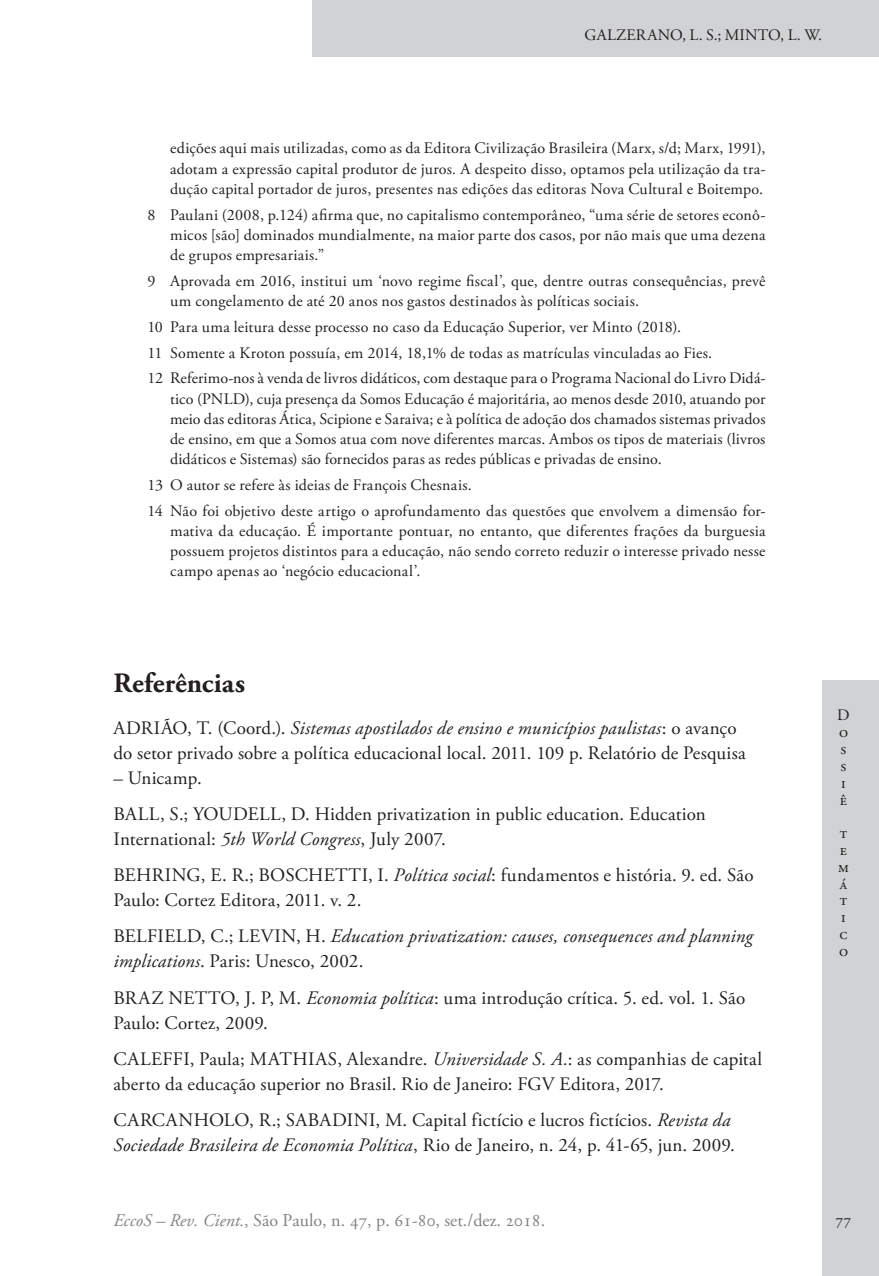
<style>
.page{position:relative;width:879px;height:1276px;background:#fff}
.page>*{position:absolute;margin:0;border:0;box-sizing:border-box;transform-origin:0 0}
.Ec_SubTitulo{font:700 28px "Adobe Garamond Pro";letter-spacing:.005em;color:#231f20}
.Ec_Referencias{font:19px/25px "Adobe Garamond Pro";letter-spacing:.01em;color:#231f20}
.Ec_Referencias-2{font:italic 19px/25px "Adobe Garamond Pro";letter-spacing:.01em;color:#231f20}
.t1{font:18px "Adobe Garamond Pro";color:#808285}
.Ec_Nota{font:16px/16.8px "Adobe Garamond Pro";letter-spacing:.01em;color:#231f20;text-align:justify}
.s1{font-style:italic}
.s2{font-style:normal}
</style>
<div class="page">
<div style="left:312px;top:0;width:567px;height:57px;background:#d1d2d4"></div>
<div style="left:822px;top:680px;width:57px;height:596px;background:#d1d2d4"></div>
<p class="Ec_Nota" style="left:584px;top:27px;width:239px">GALZERANO, L. S.; MINTO, L. W.</p>
<p class="Ec_Nota" style="left:170px;top:139px;width:597px;line-height:20.2px">edições aqui mais utilizadas, como as da Editora Civilização Brasileira (Marx, s/d; Marx, 1991), adotam a expressão capital produtor de juros<span class="s1">.</span> A despeito disso, optamos pela utilização da tra&shy;dução capital portador de juros, presentes nas edições das editoras Nova Cultural e Boitempo.</p>
<p class="Ec_Nota" style="left:170px;top:205px;width:597px;line-height:20.2px;text-indent:-23px">8 Paulani (2008, p.124) afirma que, no capitalismo contemporâneo, “uma série de setores econô&shy;micos [são] dominados mundialmente, na maior parte dos casos, por não mais que uma dezena de grupos empresariais.”</p>
<p class="Ec_Nota" style="left:170px;top:271px;width:597px;line-height:20.2px;text-indent:-23px">9 Aprovada em 2016, institui um ‘novo regime fiscal’, que, dentre outras consequências, prevê um congelamento de até 20 anos nos gastos destinados às políticas sociais.</p>
<p class="Ec_Nota" style="left:147px;top:319px;width:535px">10 Para uma leitura desse processo no caso da Educação Superior, ver Minto (2018).</p>
<p class="Ec_Nota" style="left:147px;top:345px;width:566px">11 Somente a Kroton possuía, em 2014, 18,1% de todas as matrículas vinculadas ao Fies.</p>
<p class="Ec_Nota" style="left:170px;top:369px;width:597px;line-height:20.2px;text-indent:-23px">12 Referimo-nos à venda de livros didáticos, com destaque para o Programa Nacional do Livro Didá&shy;tico (PNLD), cuja presença da Somos Educação é majoritária, ao menos desde 2010, atuando por meio das editoras Ática, Scipione e Saraiva; e à política de adoção dos chamados sistemas privados de ensino, em que a Somos atua com nove diferentes marcas. Ambos os tipos de materiais (livros didáticos e Sistemas) são fornecidos paras as redes públicas e privadas de ensino.</p>
<p class="Ec_Nota" style="left:147px;top:477px;width:326px">13 O autor se refere às ideias de François Chesnais.</p>
<p class="Ec_Nota" style="left:170px;top:501px;width:597px;line-height:20.2px;text-indent:-23px">14 Não foi objetivo deste artigo o aprofundamento das questões que envolvem a dimensão for&shy;mativa da educação. É importante pontuar, no entanto, que diferentes frações da burguesia possuem projetos distintos para a educação, não sendo correto reduzir o interesse privado nesse campo apenas ao ‘negócio educacional’.</p>
<p class="Ec_SubTitulo" style="left:113px;top:666px;width:133px">Referências</p>
<p class="Ec_Referencias" style="left:113px;top:716px;width:634px">ADRIÃO, T. (Coord.). <span class="s1">Sistemas apostilados de ensino e municípios paulistas</span>: o avanço do setor privado sobre a política educacional local. 2011. 109 p. Relatório de Pesquisa</p>
<p class="Ec_Referencias" style="left:113px;top:765px;width:90px">– Unicamp.</p>
<p class="Ec_Referencias" style="left:113px;top:802px;width:594px">BALL, S.; YOUDELL, D. Hidden privatization in public education. Education<br>International: <span class="s1">5th World Congress</span>, July 2007.</p>
<p class="Ec_Referencias" style="left:113px;top:863px;width:641px">BEHRING, E. R.; BOSCHETTI, I. <span class="s1">Política social</span>: fundamentos e história. 9. ed. São<br>Paulo: Cortez Editora, 2011. v. 2.</p>
<p class="Ec_Referencias-2" style="left:113px;top:924px;width:641px"><span class="s2">BELFIELD, C.; LEVIN, H.</span> Education privatization: causes, consequences and planning implications<span class="s2">. Paris: Unesco, 2002.</span></p>
<p class="Ec_Referencias" style="left:113px;top:986px;width:633px">BRAZ NETTO, J. P, M. <span class="s1">Economia política</span>: uma introdução crítica. 5. ed. vol. 1. São<br>Paulo: Cortez, 2009.</p>
<p class="Ec_Referencias" style="left:113px;top:1047px;width:650px">CALEFFI, Paula; MATHIAS, Alexandre. <span class="s1">Universidade S. A.</span>: as companhias de capital aberto da educação superior no Brasil. Rio de Janeiro: FGV Editora, 2017.</p>
<p class="Ec_Referencias" style="left:113px;top:1108px;width:623px">CARCANHOLO, R.; SABADINI, M. Capital fictício e lucros fictícios. <span class="s1">Revista da<br>Sociedade Brasileira de Economia Política</span>, Rio de Janeiro, n. 24, p. 41-65, jun. 2009.</p>
<p class="Ec_Nota" style="left:837px;top:707px;width:14px;text-align:left">D o s s i ê</p>
<p class="Ec_Nota" style="left:838px;top:825px;width:12px;text-align:left">t e m á t i c o</p>
<p class="t1" style="left:113px;top:1209px;width:433px"><span class="s1">EccoS – Rev. Cient.</span>, São Paulo, n. 47, p. 61-80, set./dez. 2018.</p>
<p class="Ec_Nota" style="left:835px;top:1212px;width:17px">77</p>
</div>
